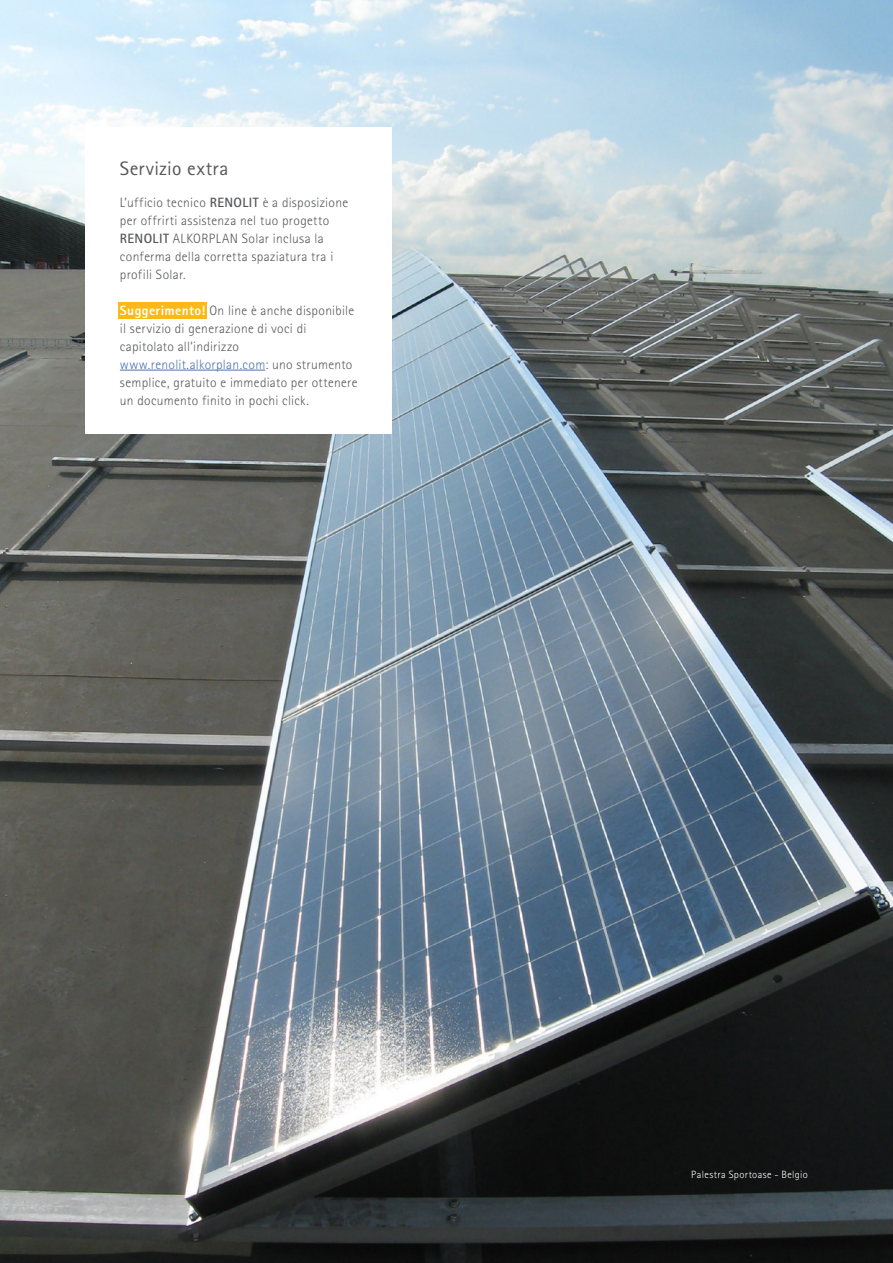
<style>
.page{position:relative;width:893px;height:1263px;background:#fff}
.page>*{position:absolute;margin:0;border:0;box-sizing:border-box;transform-origin:0 0}
.t1{font:19.5px "Rotis Sans Serif Pro";letter-spacing:.02em;color:#57585a}
.t2{font:300 13.5px/18px "Rotis Sans Serif Pro";letter-spacing:.025em;color:#57585a}
.t3{font:300 10.5px "Rotis Sans Serif Pro";letter-spacing:.035em;color:#fff}
.s1{font-weight:700}
.s2{font-weight:800;color:#fff}
.s3{color:#4d72ac}
</style>
<div class="page">
<img style="left:0;top:0;width:893px;height:1263px">
<div style="left:85px;top:128px;width:306px;height:306px;background:#fff"></div>
<div style="left:118px;top:303px;width:89px;height:16px;background:#fcb814"></div>
<hr style="left:120px;top:370px;width:145px;height:1px;background:#4d72ac">
<p class="t1" style="left:120px;top:157px;width:110px">Servizio extra</p>
<p class="t2" style="left:120px;top:193px;width:230px">L’ufficio tecnico <span class="s1">RENOLIT</span> è a disposizione per offrirti assistenza nel tuo progetto <span class="s1">RENOLIT</span> ALKORPLAN Solar inclusa la conferma della corretta spaziatura tra i profili Solar.</p>
<p class="t2" style="left:120px;top:301px;width:239px"><span class="s2">Suggerimento!</span> On line è anche disponibile il servizio di generazione di voci di capitolato all’indirizzo <span class="s3">www.renolit.alkorplan.com</span>: uno strumento semplice, gratuito e immediato per ottenere un documento finito in pochi click.</p>
<p class="t3" style="left:691px;top:1168px;width:118px">Palestra Sportoase - Belgio</p>
</div>
